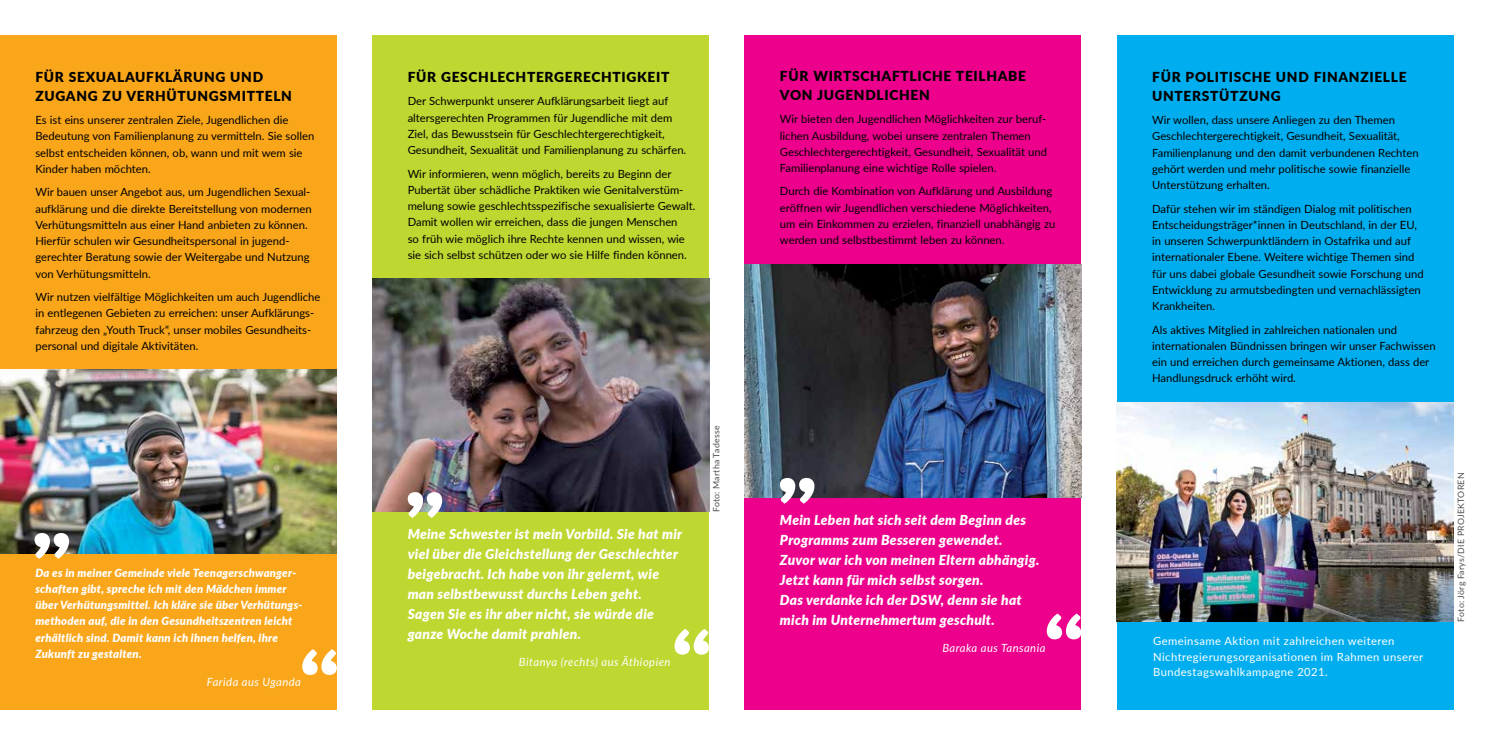
<style>
.page{position:relative;width:1489px;height:745px;background:#fff}
.page>*{position:absolute;margin:0;border:0;box-sizing:border-box;transform-origin:0 0}
.t1{font:italic 900 13.75px/20px "Lato";letter-spacing:.02em;color:#fff}
.t2{font:900 13.75px "Lato";letter-spacing:.05em;color:#000}
.t3{font:11.25px/16.2px "Lato";color:#000}
.t4{font:italic 900 11.25px/16.2px "Lato";letter-spacing:.02em;color:#fff}
.t5{font:11.25px/15.6px "Lato";letter-spacing:.04em;color:#fff}
.t6{font:italic 11.25px "Lato";letter-spacing:.04em;color:#fff}
.t7{font:8.75px "Lato";letter-spacing:.03em;color:#4d4d4f}
</style>
<div class="page">
<div style="left:744px;top:35px;width:337px;height:674px;background:#ec008c"></div>
<div style="left:1116px;top:35px;width:337px;height:674px;background:#00aeef"></div>
<img style="left:744px;top:264px;width:337px;height:233px">
<img style="left:1116px;top:402px;width:337px;height:219px">
<svg style="left:780px;top:477px;width:34px;height:26px"></svg>
<svg style="left:1046px;top:613px;width:35px;height:26px"></svg>
<div style="left:372px;top:35px;width:337px;height:674px;background:#bfd730"></div>
<img style="left:372px;top:278px;width:337px;height:233px">
<svg style="left:407px;top:492px;width:35px;height:25px"></svg>
<svg style="left:674px;top:629px;width:35px;height:25px"></svg>
<div style="left:0;top:35px;width:337px;height:674px;background:#faa61a"></div>
<img style="left:0;top:369px;width:337px;height:184px">
<svg style="left:35px;top:532px;width:34px;height:26px"></svg>
<svg style="left:302px;top:649px;width:35px;height:25px"></svg>
<p class="t2" style="left:35px;top:67px;width:71px">FÜR SEXUALAUFKL</p>
<p class="t2" style="left:173px;top:67px;width:22px">ÄRUNG</p>
<p class="t2" style="left:230px;top:67px;width:12px">UND</p>
<p class="t2" style="left:35px;top:85px;width:21px">ZUGANG</p>
<p class="t2" style="left:103px;top:85px;width:45px">ZU VERH</p>
<p class="t2" style="left:166px;top:85px;width:23px">ÜTUNG</p>
<p class="t2" style="left:219px;top:85px;width:32px">SMITTELN</p>
<p class="t3" style="left:35px;top:111px;width:280px">Es ist eins unserer zentralen Ziele, Jugendlichen die Bedeutung von Familienplanung zu vermitteln. Sie sollen selbst entscheiden können, ob, wann und mit wem sie Kinder haben möchten.</p>
<p class="t3" style="left:35px;top:183px;width:278px">Wir bauen unser Angebot aus, um Jugendlichen Sexual&shy;aufklärung und die direkte Bereitstellung von modernen Verhütungsmitteln aus einer Hand anbieten zu können.<br>Hierfür schulen wir Gesundheitspersonal in jugend&shy;gerechter Beratung sowie der Weitergabe und Nutzung von Verhütungsmitteln.</p>
<p class="t3" style="left:35px;top:288px;width:286px">Wir nutzen vielfältige Möglichkeiten um auch Jugendliche in entlegenen Gebieten zu erreichen: unser Aufklärungs&shy;fahrzeug den „Youth Truck“, unser mobiles Gesundheits&shy;personal und digitale Aktivitäten.</p>
<p class="t4" style="left:35px;top:563px;width:268px">Da es in meiner Gemeinde viele Teenagerschwanger&shy;schaften gibt, spreche ich mit den Mädchen immer über Verhütungsmittel. Ich kläre sie über Verhütungs&shy;methoden auf, die in den Gesundheitszentren leicht erhältlich sind. Damit kann ich ihnen helfen, ihre Zukunft zu gestalten.</p>
<p class="t6" style="left:207px;top:673px;width:95px">Farida aus Uganda</p>
<p class="t2" style="left:407px;top:67px;width:71px">FÜR GESCHLECHTERGERECHTIGKEIT</p>
<p class="t3" style="left:407px;top:93px;width:280px">Der Schwerpunkt unserer Aufklärungsarbeit liegt auf altersgerechten Programmen für Jugendliche mit dem Ziel, das Bewusstsein für Geschlechtergerechtigkeit, Gesundheit, Sexualität und Familienplanung zu schärfen.</p>
<p class="t3" style="left:407px;top:165px;width:289px">Wir informieren, wenn möglich, bereits zu Beginn der Pubertät über schädliche Praktiken wie Genitalverstüm&shy;melung sowie geschlechtsspezifische sexualisierte Gewalt.<br>Damit wollen wir erreichen, dass die jungen Menschen<br>so früh wie möglich ihre Rechte kennen und wissen, wie sie sich selbst schützen oder wo sie Hilfe finden können.</p>
<p class="t2" style="left:780px;top:66px;width:121px">FÜR WIRTSCHAFTL</p>
<p class="t2" style="left:917px;top:66px;width:109px">ICHE TEILHABE</p>
<p class="t2" style="left:780px;top:84px;width:55px">VON JUGENDLICHEN</p>
<p class="t3" style="left:780px;top:110px;width:268px">Wir bieten den Jugendlichen Möglichkeiten zur beruf&shy;lichen Ausbildung, wobei unsere zentralen Themen Geschlechtergerechtigkeit, Gesundheit, Sexualität und Familienplanung eine wichtige Rolle spielen.</p>
<p class="t3" style="left:780px;top:183px;width:277px">Durch die Kombination von Aufklärung und Ausbildung eröffnen wir Jugendlichen verschiedene Möglichkeiten, um ein Einkommen zu erzielen, finanziell unabhängig zu werden und selbstbestimmt leben zu können.</p>
<p class="t1" style="left:407px;top:523px;width:276px">Meine Schwester ist mein Vorbild. Sie hat mir viel über die Gleichstellung der Geschlechter beigebracht. Ich habe von ihr gelernt, wie man selbstbewusst durchs Leben geht.<br>Sagen Sie es ihr aber nicht, sie würde die ganze Woche damit prahlen.</p>
<p class="t6" style="left:519px;top:653px;width:153px">Bitanya (rechts) aus Äthiopien</p>
<p class="t7" style="left:710px;top:512px;width:88px;rotate:-90deg">Foto: Martha Tadesse</p>
<p class="t1" style="left:780px;top:508px;width:261px">Mein Leben hat sich seit dem Beginn des Programms zum Besseren gewendet.<br>Zuvor war ich von meinen Eltern abhängig.<br>Jetzt kann für mich selbst sorgen.<br>Das verdanke ich der DSW, denn sie hat mich im Unternehmertum geschult.</p>
<p class="t6" style="left:942px;top:639px;width:104px">Baraka aus Tansania</p>
<p class="t2" style="left:1152px;top:67px;width:52px">FÜR POLITI</p>
<p class="t2" style="left:1233px;top:67px;width:19px">SCHE</p>
<p class="t2" style="left:1275px;top:67px;width:12px">UND</p>
<p class="t2" style="left:1313px;top:67px;width:10px">FINAN</p>
<p class="t2" style="left:1360px;top:67px;width:18px">ZIELLE</p>
<p class="t2" style="left:1152px;top:85px;width:11px">UNTER</p>
<p class="t2" style="left:1201px;top:85px;width:58px">STÜTZUNG</p>
<p class="t3" style="left:1152px;top:111px;width:268px">Wir wollen, dass unsere Anliegen zu den Themen Geschlechtergerechtigkeit, Gesundheit, Sexualität, Familienplanung und den damit verbundenen Rechten gehört werden und mehr politische sowie finanzielle Unterstützung erhalten.</p>
<p class="t3" style="left:1152px;top:200px;width:273px">Dafür stehen wir im ständigen Dialog mit politischen Entscheidungsträger*innen in Deutschland, in der EU, in unseren Schwerpunktländern in Ostafrika und auf internationaler Ebene. Weitere wichtige Themen sind für uns dabei globale Gesundheit sowie Forschung und Entwicklung zu armutsbedingten und vernachlässigten Krankheiten.</p>
<p class="t3" style="left:1152px;top:320px;width:285px">Als aktives Mitglied in zahlreichen nationalen und internationalen Bündnissen bringen wir unser Fachwissen ein und erreichen durch gemeinsame Aktionen, dass der Handlungsdruck erhöht wird.</p>
<p class="t5" style="left:1152px;top:632px;width:272px">Gemeinsame Aktion mit zahlreichen weiteren<br>Nichtregierungsorganisationen im Rahmen unserer<br>Bundestagswahlkampagne 2021.</p>
<p class="t7" style="left:1454px;top:621px;width:150px;rotate:-90deg">Foto: Jörg Farys/DIE PROJEKTOREN</p>
</div>
